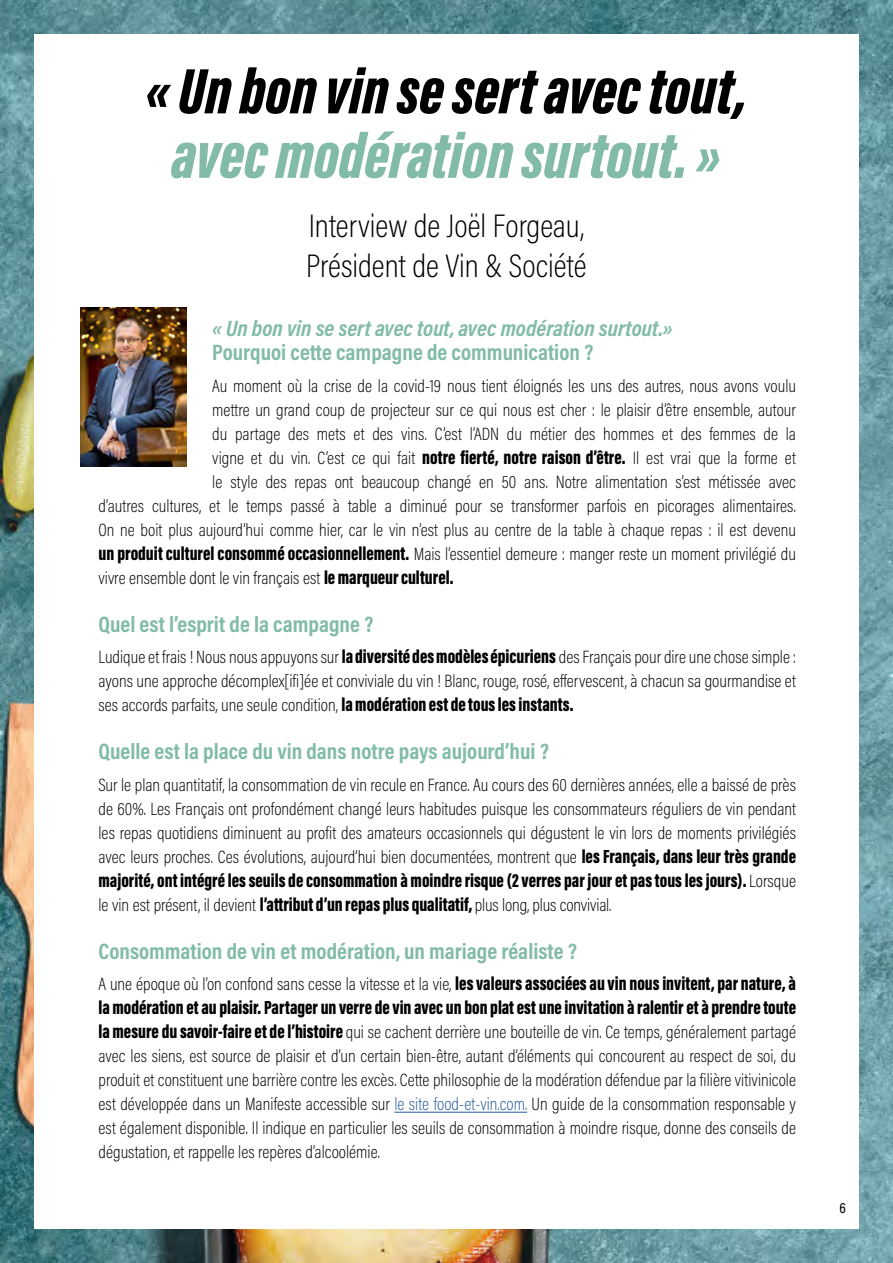
<style>
.page{position:relative;width:893px;height:1263px;background:#fff}
.page>*{position:absolute;margin:0;border:0;box-sizing:border-box;transform-origin:0 0}
.t1{font:italic 900 66px "Acumin Pro Extra Cond";color:#000}
.t2{font:italic 900 66px "Acumin Pro Extra Cond";color:#82bca6}
.t3{font:33px/39.6px "Acumin Variable Concept";letter-spacing:-.115em;color:#000}
.t4{font:22.5px/24px "Acumin Variable Concept";letter-spacing:-.065em;color:#82bca6}
.t5{font:900 19.5px "Acumin Pro Extra Cond";color:#000}
.t6{font:18px/24px "Acumin Variable Concept";letter-spacing:-.11em;color:#000;text-align:justify}
.t7{font:15px "Acumin Variable Concept";color:#000}
.s1{font-family:"Acumin Pro Extra Cond";font-weight:900;font-size:19.5px}
.s2{font-family:"Acumin Variable Concept";font-weight:400;font-size:18px}
.s3{color:#275b9b}
</style>
<div class="page">
<img style="left:0;top:0;width:893px;height:1263px">
<div style="left:34px;top:34px;width:825px;height:1195px;background:#fff"></div>
<hr style="left:394px;top:1112px;width:133px;height:1px;background:#275b9b">
<img style="left:80px;top:307px;width:107px;height:160px">
<h1 class="t1" style="left:145px;top:51px;width:604px">« Un bon vin se sert avec tout,</h1>
<h1 class="t2" style="left:171px;top:115px;width:551px">avec modération surtout. »</h1>
<h2 class="t3" style="left:306px;top:204px;width:286px">Interview de Joël Forgeau,<br>Président de Vin &amp; Société</h2>
<p class="t4" style="left:212px;top:316px;width:464px">« Un bon vin se sert avec tout, avec modération surtout.»<br>Pourquoi cette campagne de communication ?</p>
<p class="t6" style="left:212px;top:373px;width:587px">Au moment où la crise de la covid-19 nous tient éloignés les uns des autres, nous avons voulu</p>
<p class="t6" style="left:212px;top:397px;width:587px">mettre un grand coup de projecteur sur ce qui nous est cher : le plaisir d’être ensemble, autour</p>
<p class="t6" style="left:212px;top:421px;width:587px">du partage des mets et des vins. C’est l’ADN du métier des hommes et des femmes de la</p>
<p class="t6" style="left:212px;top:445px;width:587px">vigne et du vin. C’est ce qui fait <span class="s1">notre fierté, notre raison d’être.</span> Il est vrai que la forme et</p>
<p class="t6" style="left:212px;top:469px;width:587px">le style des repas ont beaucoup changé en 50 ans. Notre alimentation s’est métissée avec</p>
<p class="t6" style="left:99px;top:493px;width:700px">d’autres cultures, et le temps passé à table a diminué pour se transformer parfois en picorages alimentaires.</p>
<p class="t6" style="left:99px;top:517px;width:701px">On ne boit plus aujourd’hui comme hier, car le vin n’est plus au centre de la table à chaque repas : il est devenu</p>
<p class="t6" style="left:98px;top:541px;width:701px"><span class="s1">un produit culturel consommé occasionnellement.</span> Mais l’essentiel demeure : manger reste un moment privilégié du</p>
<p class="t6" style="left:98px;top:565px;width:356px">vivre ensemble dont le vin français est <span class="s1">le marqueur culturel.</span></p>
<p class="t4" style="left:99px;top:611px;width:278px">Quel est l’esprit de la campagne ?</p>
<p class="t6" style="left:98px;top:644px;width:700px">Ludique et frais ! Nous nous appuyons sur <span class="s1">la diversité des modèles épicuriens</span> des Français pour dire une chose simple: ayons une approche décomplex[ifi]ée et conviviale du vin ! Blanc, rouge, rosé, effervescent, à chacun sa gourmandise et ses accords parfaits, une seule condition, <span class="s1">la modération est de tous les instants.</span></p>
<p class="t4" style="left:99px;top:739px;width:453px">Quelle est la place du vin dans notre pays aujourd’hui ?</p>
<p class="t6" style="left:99px;top:772px;width:701px">Sur le plan quantitatif, la consommation de vin recule en France. Au cours des 60 dernières années, elle a baissé de près de 60%. Les Français ont profondément changé leurs habitudes puisque les consommateurs réguliers de vin pendant les repas quotidiens diminuent au profit des amateurs occasionnels qui dégustent le vin lors de moments privilégiés avec leurs proches. Ces évolutions, aujourd’hui bien documentées, montrent que <span class="s1">les Français, dans leur très grande</span></p>
<p class="t5" style="left:99px;top:868px;width:701px">majorité, ont intégré les seuils de consommation à moindre risque (2 verres par jour et pas tous les jours). <span class="s2">Lorsque</span></p>
<p class="t6" style="left:99px;top:892px;width:515px">le vin est présent, il devient <span class="s1">l’attribut d’un repas plus qualitatif,</span> plus long, plus convivial.</p>
<p class="t4" style="left:99px;top:938px;width:482px">Consommation de vin et modération, un mariage réaliste ?</p>
<p class="t6" style="left:99px;top:971px;width:699px">A une époque où l’on confond sans cesse la vitesse et la vie, <span class="s1">les valeurs associées au vin nous invitent, par nature, à</span></p>
<p class="t5" style="left:99px;top:996px;width:699px">la modération et au plaisir. Partager un verre de vin avec un bon plat est une invitation à ralentir et à prendre toute</p>
<p class="t6" style="left:98px;top:1019px;width:701px"><span class="s1">la mesure du savoir-faire et de l’histoire</span> qui se cachent derrière une bouteille de vin. Ce temps, généralement partagé avec les siens, est source de plaisir et d’un certain bien-être, autant d’éléments qui concourent au respect de soi, du produit et constituent une barrière contre les excès. Cette philosophie de la modération défendue par la filière vitivinicole est développée dans un Manifeste accessible sur <span class="s3">le site food-et-vin.com.</span> Un guide de la consommation responsable y est également disponible. Il indique en particulier les seuils de consommation à moindre risque, donne des conseils de dégustation, et rappelle les repères d’alcoolémie.</p>
<p class="t7" style="left:839px;top:1197px;width:9px">6</p>
</div>
